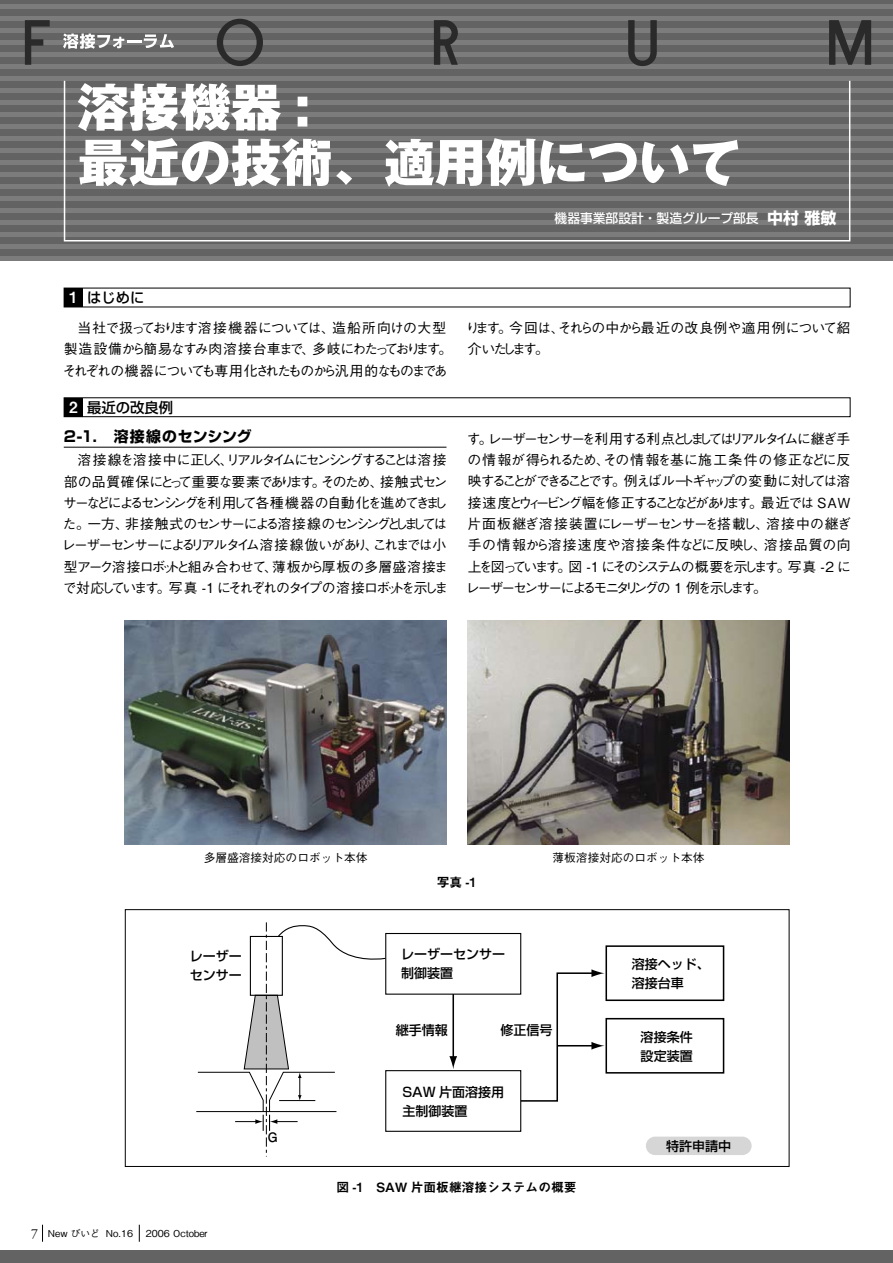
<style>
.page{position:relative;width:893px;height:1263px;background:#fff}
.page>*{position:absolute;margin:0;border:0;box-sizing:border-box;transform-origin:0 0}
.t1{font:800 51px/55.3px "Gothic MB101 Pro";color:#fff}
.t2{font:700 14.85px "Shin Go Pro";letter-spacing:.03em;color:#000}
.t3{font:500 14.4px "Shin Go Pro";color:#000}
.t4{font:500 13.8px/21.3px "Gothic BBB Pro";letter-spacing:-.12em;color:#000}
.t5{font:500 13.8px/21.3px "Gothic BBB Pro";letter-spacing:-.09em;color:#000}
.t6{font:500 13.8px/21.3px "Gothic BBB Pro";letter-spacing:-.04em;color:#000}
.t7{font:13.05px/18.5px "Shin Go Pro Medium 90 pv RKSJ H";color:#000}
.t8{font:13.05px "Futo Go B101 Pro Bold 90 pv RKSJ H";color:#000}
.t9{font:12.75px "Midashi Go Pro MB31";color:#000}
.t10{font:500 12.75px "Shin Go Pro";color:#fff}
.t11{font:500 11.7px "Gothic BBB Pro";color:#000}
.t12{font:500 9.6px "Gothic BBB Pro";color:#000}
.s1{font-weight:700;font-size:15.9px}
.s2{font-family:"Midashi Go Pro MB31";font-weight:400;font-size:15.45px;color:#fff}
.s3{font-family:"Adobe Garamond Pro";font-weight:400;font-size:13.8px}
</style>
<div class="page">
<svg style="left:42px;top:1225px;width:1px;height:17px"></svg>
<svg style="left:139px;top:1225px;width:1px;height:17px"></svg>
<div style="left:0;top:0;width:893px;height:258px;background:#636363"></div>
<hr style="left:0;top:4px;width:893px;height:4px;background:#7c7c7c">
<hr style="left:0;top:16px;width:893px;height:4px;background:#7c7c7c">
<hr style="left:0;top:28px;width:893px;height:4px;background:#7c7c7c">
<hr style="left:0;top:40px;width:893px;height:4px;background:#7c7c7c">
<hr style="left:0;top:52px;width:893px;height:4px;background:#7c7c7c">
<hr style="left:0;top:64px;width:893px;height:4px;background:#7c7c7c">
<hr style="left:0;top:76px;width:893px;height:4px;background:#7c7c7c">
<hr style="left:0;top:88px;width:893px;height:4px;background:#7c7c7c">
<hr style="left:0;top:100px;width:893px;height:4px;background:#7c7c7c">
<hr style="left:0;top:112px;width:893px;height:4px;background:#7c7c7c">
<hr style="left:0;top:124px;width:893px;height:4px;background:#7c7c7c">
<hr style="left:0;top:136px;width:893px;height:4px;background:#7c7c7c">
<hr style="left:0;top:148px;width:893px;height:4px;background:#7c7c7c">
<hr style="left:0;top:160px;width:893px;height:4px;background:#7c7c7c">
<hr style="left:0;top:172px;width:893px;height:4px;background:#7c7c7c">
<hr style="left:0;top:184px;width:893px;height:4px;background:#7c7c7c">
<hr style="left:0;top:196px;width:893px;height:4px;background:#7c7c7c">
<hr style="left:0;top:208px;width:893px;height:4px;background:#7c7c7c">
<hr style="left:0;top:220px;width:893px;height:4px;background:#7c7c7c">
<hr style="left:0;top:232px;width:893px;height:4px;background:#7c7c7c">
<hr style="left:0;top:244px;width:893px;height:4px;background:#7c7c7c">
<hr style="left:0;top:256px;width:893px;height:4px;background:#7c7c7c">
<svg style="left:63px;top:34px;width:111px;height:15px"></svg>
<svg style="left:25px;top:20px;width:25px;height:45px"></svg>
<svg style="left:217px;top:19px;width:46px;height:47px"></svg>
<svg style="left:434px;top:20px;width:24px;height:45px"></svg>
<svg style="left:628px;top:20px;width:29px;height:46px"></svg>
<svg style="left:829px;top:20px;width:42px;height:45px"></svg>
<div style="left:64px;top:80px;width:786px;height:161px;border:2px solid #fff"></div>
<div style="left:0;top:1250px;width:893px;height:13px;background:#636363"></div>
<img style="left:125px;top:621px;width:321px;height:223px">
<img style="left:468px;top:621px;width:321px;height:223px">
<svg style="left:196px;top:922px;width:529px;height:235px"></svg>
<div style="left:646px;top:1136px;width:106px;height:19px;background:#d6d6d6;border-radius:9px"></div>
<div style="left:64px;top:288px;width:19px;height:19px;background:#000"></div>
<div style="left:64px;top:397px;width:786px;height:20px;border:1px solid #000"></div>
<div style="left:64px;top:398px;width:19px;height:19px;background:#000"></div>
<hr style="left:64px;top:447px;width:382px;height:1px;background:#000">
<div style="left:125px;top:909px;width:664px;height:258px;border:1px solid #000"></div>
<h1 class="t1" style="left:78px;top:73px;width:665px">溶接機器 :<br>最近の技術、適用例について</h1>
<p class="t10" style="left:555px;top:208px;width:283px">機器事業部設計・製造グループ部長 <span class="s1">中村 雅敏</span></p>
<p class="t3" style="left:69px;top:286px;width:77px"><span class="s2">1</span> はじめに</p>
<p class="t5" style="left:62px;top:315px;width:391px;text-indent:15px">当社で扱っております溶接機器については、造船所向けの大型製造設備から簡易なすみ肉溶接台車まで、多岐にわたっております。それぞれの機器についても専用化されたものから汎用的なものまであ</p>
<p class="t6" style="left:466px;top:315px;width:386px">ります。今回は、それらの中から最近の改良例や適用例について紹介いたします。</p>
<p class="t3" style="left:69px;top:396px;width:106px"><span class="s2">2</span> 最近の改良例</p>
<p class="t2" style="left:64px;top:424px;width:190px">2-1.　溶接線のセンシング</p>
<p class="t4" style="left:62px;top:448px;width:388px;text-indent:16px">溶接線を溶接中に正しく、リアルタイムにセンシングすることは溶接部の品質確保にとって重要な要素であります。そのため、接触式センサーなどによるセンシングを利用して各種機器の自動化を進めてきました。一方、非接触式のセンサーによる溶接線のセンシングとしましてはレーザーセンサーによるリアルタイム溶接線倣いがあり、これまでは小型アーク溶接ロボットと組み合わせて、薄板から厚板の多層盛溶接まで対応しています。写真 -1 にそれぞれのタイプの溶接ロボットを示しま</p>
<p class="t4" style="left:466px;top:426px;width:387px;text-align:justify">す。レーザーセンサーを利用する利点としましてはリアルタイムに継ぎ手の情報が得られるため、その情報を基に施工条件の修正などに反映することができることです。例えばルートギャップの変動に対しては溶接速度とウィービング幅を修正することなどがあります。最近では S AW片面板継ぎ溶接装置にレーザーセンサーを搭載し、溶接中の継ぎ手の情報から溶接速度や溶接条件などに反映し、溶接品質の向上を図っています。図 -1 にそのシステムの概要を示します。写真 -2 にレーザーセンサーによるモニタリングの 1 例を示します。</p>
<p class="t11" style="left:204px;top:848px;width:165px">多層盛溶接対応のロボット本体</p>
<p class="t11" style="left:553px;top:848px;width:154px">薄板溶接対応のロボット本体</p>
<p class="t9" style="left:437px;top:871px;width:41px">写真 -1</p>
<p class="t7" style="left:190px;top:945px;width:54px">レーザーセンサー</p>
<p class="t12" style="left:31px;top:1225px;width:103px"><span class="s3">7</span> New びいど No.16</p>
<p class="t12" style="left:146px;top:1225px;width:63px">2006 October</p>
<p class="t8" style="left:268px;top:1126px;width:11px">G</p>
<p class="t7" style="left:401px;top:943px;width:106px">レーザーセンサー制御装置</p>
<p class="t7" style="left:632px;top:953px;width:80px">溶接ヘッド、溶接台車</p>
<p class="t7" style="left:396px;top:1019px;width:54px">継手情報</p>
<p class="t7" style="left:500px;top:1019px;width:54px">修正信号</p>
<p class="t7" style="left:402px;top:1081px;width:103px">SAW 片面溶接用主制御装置</p>
<p class="t9" style="left:337px;top:1177px;width:242px">図 -1　SAW 片面板継溶接システムの概要</p>
<p class="t7" style="left:641px;top:1026px;width:54px">溶接条件設定装置</p>
<p class="t7" style="left:666px;top:1135px;width:67px">特許申請中</p>
</div>
